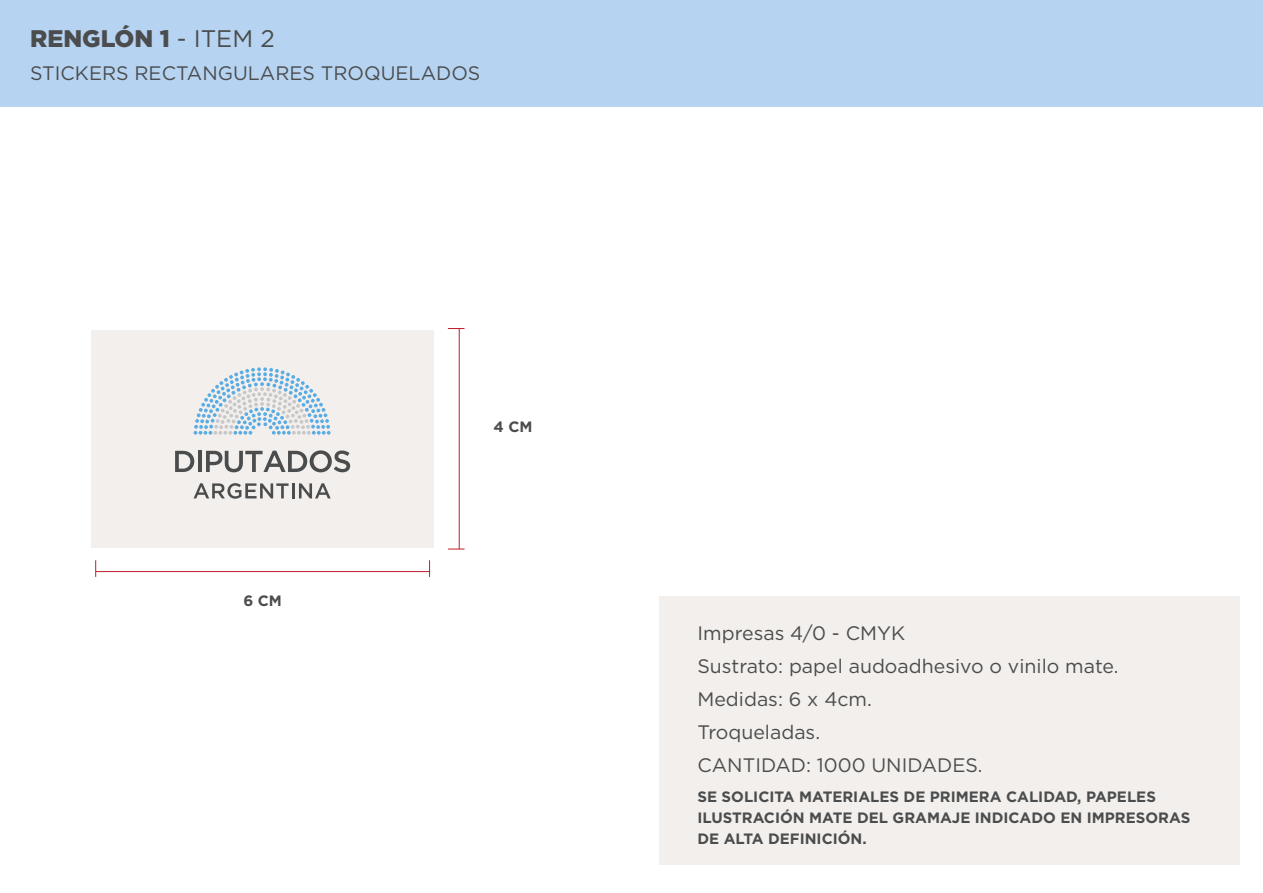
<style>
.page{position:relative;width:1263px;height:893px;background:#fff}
.page>*{position:absolute;margin:0;border:0;box-sizing:border-box;transform-origin:0 0}
.t1{font:900 24px "Gotham";color:#4b4c4d}
.t2{font:19.5px/33px "Gotham";color:#4b4c4d}
.t3{font:700 15px/21px "Gotham";color:#4b4c4d}
.s1{font-weight:400}
</style>
<div class="page">
<div style="left:92px;top:330px;width:342px;height:218px;background:#f2efec"></div>
<div style="left:659px;top:597px;width:580px;height:268px;background:#f2efec"></div>
<div style="left:0;top:0;width:1263px;height:106px;background:#b6d4f2"></div>
<hr style="left:96px;top:571px;width:334px;height:1px;background:#be1d2c">
<svg style="left:95px;top:560px;width:1px;height:17px"></svg>
<svg style="left:429px;top:560px;width:1px;height:17px"></svg>
<hr style="left:459px;top:328px;width:1px;height:221px;background:#be1d2c">
<svg style="left:448px;top:549px;width:16px;height:1px"></svg>
<svg style="left:448px;top:328px;width:16px;height:1px"></svg>
<svg style="left:194px;top:367px;width:137px;height:68px"></svg>
<svg style="left:175px;top:451px;width:19px;height:21px"></svg>
<hr style="left:198px;top:451px;width:4px;height:21px;background:#4b4c4d">
<svg style="left:206px;top:450px;width:144px;height:22px"></svg>
<svg style="left:194px;top:483px;width:95px;height:16px"></svg>
<hr style="left:292px;top:483px;width:3px;height:15px;background:#4b4c4d">
<svg style="left:299px;top:483px;width:32px;height:15px"></svg>
<p class="t1" style="left:30px;top:22px;width:246px">RENGLÓN 1 <span class="s1">- ITEM 2</span></p>
<p class="t2" style="left:30px;top:56px;width:452px">STICKERS RECTANGULARES TROQUELADOS</p>
<p class="t3" style="left:243px;top:590px;width:40px">6 CM</p>
<p class="t3" style="left:493px;top:416px;width:40px">4 CM</p>
<p class="t2" style="left:697px;top:616px;width:423px">Impresas 4/0 - CMYK<br>Sustrato: papel audoadhesivo o vinilo mate.<br>Medidas: 6 x 4cm.<br>Troqueladas.<br>CANTIDAD: 1000 UNIDADES.</p>
<p class="t3" style="left:697px;top:786px;width:494px">SE SOLICITA MATERIALES DE PRIMERA CALIDAD, PAPELES<br>ILUSTRACIÓN MATE DEL GRAMAJE INDICADO EN IMPRESORAS<br>DE ALTA DEFINICIÓN.</p>
</div>
